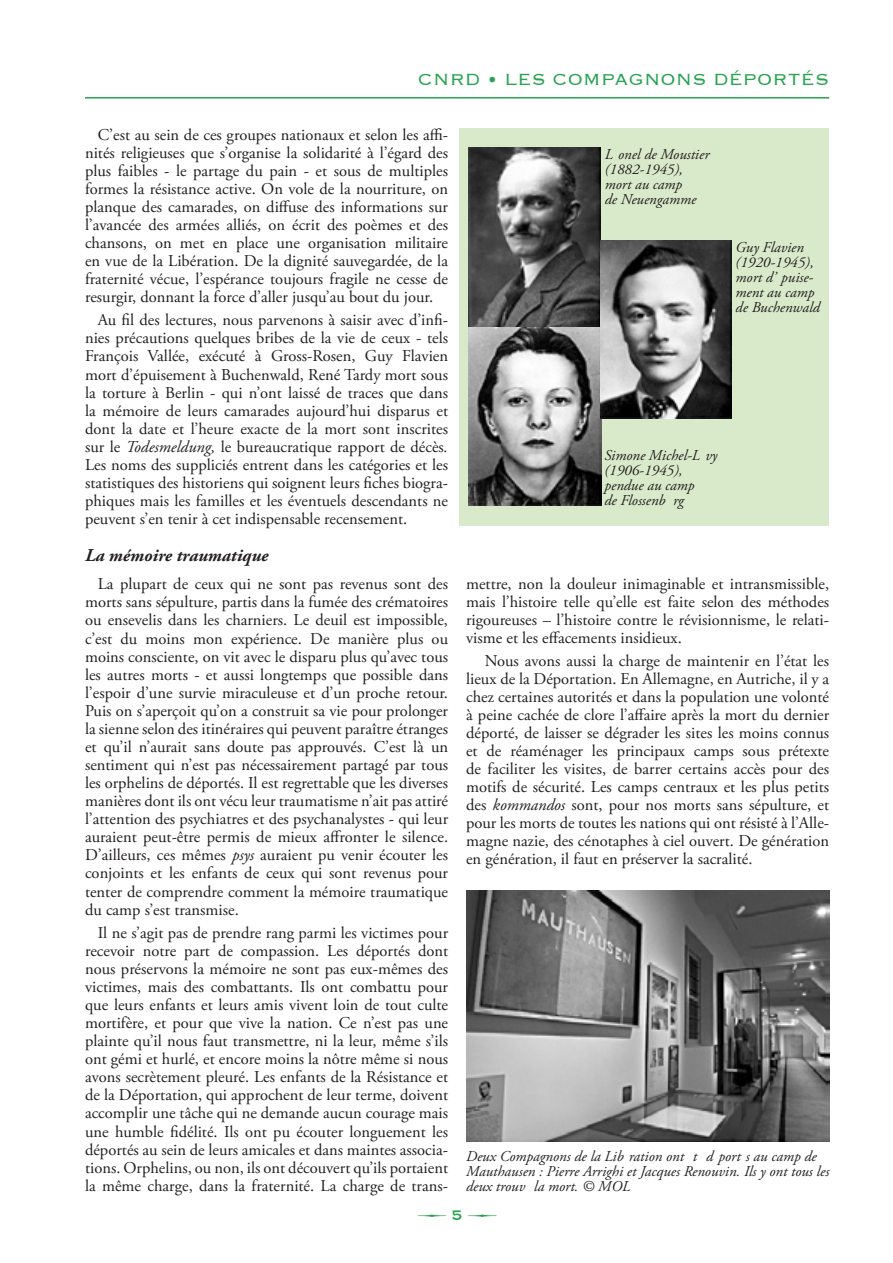
<style>
.page{position:relative;width:893px;height:1263px;background:#fff}
.page>*{position:absolute;margin:0;border:0;box-sizing:border-box;transform-origin:0 0}
.t1{font:300 21px "Copperplate";letter-spacing:.01em;color:#28a450}
.t2{font:italic 700 18px "Adobe Garamond Pro";color:#231f20}
.t3{font:18px "Copperplate";color:#28a450}
.t4{font:16.5px/18px "Adobe Garamond Pro";color:#231f20;text-align:justify}
.t5{font:italic 15px/15px "Adobe Garamond Pro";color:#231f20}
.s1{font-style:italic}
</style>
<div class="page">
<hr style="left:85px;top:97px;width:744px;height:2px;background:#28a450">
<svg style="left:418px;top:1214px;width:28px;height:3px"></svg>
<svg style="left:468px;top:1214px;width:28px;height:3px"></svg>
<div style="left:459px;top:128px;width:370px;height:398px;background:#d9eaca"></div>
<img style="left:466px;top:890px;width:363px;height:252px">
<img style="left:468px;top:148px;width:133px;height:357px">
<img style="left:600px;top:241px;width:132px;height:177px">
<p class="t1" style="left:418px;top:66px;width:413px">CNRD • LES COMPAGNONS DÉPORTÉS</p>
<p class="t4" style="left:85px;top:126px;width:365px;text-indent:13px">C’est au sein de ces groupes nationaux et selon les affi&shy;nités religieuses que s’organise la solidarité à l’égard des plus faibles - le partage du pain - et sous de multiples formes la résistance active. On vole de la nourriture, on planque des camarades, on diffuse des informations sur l’avancée des armées alliés, on écrit des poèmes et des chansons, on met en place une organisation militaire en vue de la Libération. De la dignité sauvegardée, de la fraternité vécue, l’espérance toujours fragile ne cesse de resurgir, donnant la force d’aller jusqu’au bout du jour.</p>
<p class="t4" style="left:85px;top:312px;width:365px;text-indent:13px">Au fil des lectures, nous parvenons à saisir avec d’infi&shy;nies précautions quelques bribes de la vie de ceux - tels François Vallée, exécuté à Gross-Rosen, Guy Flavien mort d’épuisement à Buchenwald, René Tardy mort sous la torture à Berlin - qui n’ont laissé de traces que dans la mémoire de leurs camarades aujourd’hui disparus et dont la date et l’heure exacte de la mort sont inscrites sur le <span class="s1">Todesmeldung,</span> le bureaucratique rapport de décès<span class="s1">.<br></span>Les noms des suppliciés entrent dans les catégories et les statistiques des historiens qui soignent leurs fiches biogra&shy;phiques mais les familles et les éventuels descendants ne peuvent s’en tenir à cet indispensable recensement.</p>
<p class="t2" style="left:85px;top:545px;width:185px">La mémoire traumatique</p>
<p class="t4" style="left:85px;top:576px;width:365px;text-indent:13px">La plupart de ceux qui ne sont pas revenus sont des morts sans sépulture, partis dans la fumée des crématoires ou ensevelis dans les charniers. Le deuil est impossible, c’est du moins mon expérience. De manière plus ou moins consciente, on vit avec le disparu plus qu’avec tous les autres morts - et aussi longtemps que possible dans l’espoir d’une survie miraculeuse et d’un proche retour.<br>Puis on s’aperçoit qu’on a construit sa vie pour prolonger la sienne selon des itinéraires qui peuvent paraître étranges et qu’il n’aurait sans doute pas approuvés. C’est là un sentiment qui n’est pas nécessairement partagé par tous les orphelins de déportés. Il est regrettable que les diverses manières dont ils ont vécu leur traumatisme n’ait pas attiré l’attention des psychiatres et des psychanalystes - qui leur auraient peut-être permis de mieux affronter le silence.<br>D’ailleurs, ces mêmes <span class="s1">psys</span> auraient pu venir écouter les conjoints et les enfants de ceux qui sont revenus pour tenter de comprendre comment la mémoire traumatique du camp s’est transmise.</p>
<p class="t4" style="left:85px;top:924px;width:365px;text-indent:13px">Il ne s’agit pas de prendre rang parmi les victimes pour recevoir notre part de compassion. Les déportés dont nous préservons la mémoire ne sont pas eux-mêmes des victimes, mais des combattants. Ils ont combattu pour que leurs enfants et leurs amis vivent loin de tout culte mortifère, et pour que vive la nation. Ce n’est pas une plainte qu’il nous faut transmettre, ni la leur, même s’ils ont gémi et hurlé, et encore moins la nôtre même si nous avons secrètement pleuré. Les enfants de la Résistance et de la Déportation, qui approchent de leur terme, doivent accomplir une tâche qui ne demande aucun courage mais une humble fidélité. Ils ont pu écouter longuement les déportés au sein de leurs amicales et dans maintes associa&shy;tions. Orphelins, ou non, ils ont découvert qu’ils portaient la même charge, dans la fraternité. La charge de trans-</p>
<p class="t5" style="left:605px;top:147px;width:106px">Léonel de Moustier (1882-1945), mort au camp<br>de Neuengamme</p>
<p class="t5" style="left:736px;top:240px;width:86px">Guy Flavien (1920-1945), mort d’épuise&shy;ment au camp de Buchenwald</p>
<p class="t5" style="left:604px;top:448px;width:114px">Simone Michel-Lévy (1906-1945), pendue au camp<br>de Flossenbürg</p>
<p class="t4" style="left:466px;top:576px;width:365px">mettre, non la douleur inimaginable et intransmissible, mais l’histoire telle qu’elle est faite selon des méthodes rigoureuses – l’histoire contre le révisionnisme, le relati&shy;visme et les effacements insidieux.</p>
<p class="t4" style="left:466px;top:653px;width:365px;text-indent:19px">Nous avons aussi la charge de maintenir en l’état les lieux de la Déportation. En Allemagne, en Autriche, il y a chez certaines autorités et dans la population une volonté à peine cachée de clore l’affaire après la mort du dernier déporté, de laisser se dégrader les sites les moins connus et de réaménager les principaux camps sous prétexte de faciliter les visites, de barrer certains accès pour des motifs de sécurité. Les camps centraux et les plus petits des <span class="s1">kommandos</span> sont, pour nos morts sans sépulture, et pour les morts de toutes les nations qui ont résisté à l’Alle&shy;magne nazie, des cénotaphes à ciel ouvert. De génération en génération, il faut en préserver la sacralité.</p>
<p class="t5" style="left:466px;top:1149px;width:365px">Deux Compagnons de la Libération ont été déportés au camp de<br>Mauthausen : Pierre Arrighi et Jacques Renouvin. Ils y ont tous les deux trouvé la mort. © MOL</p>
<p class="t3" style="left:452px;top:1204px;width:12px">5</p>
</div>
